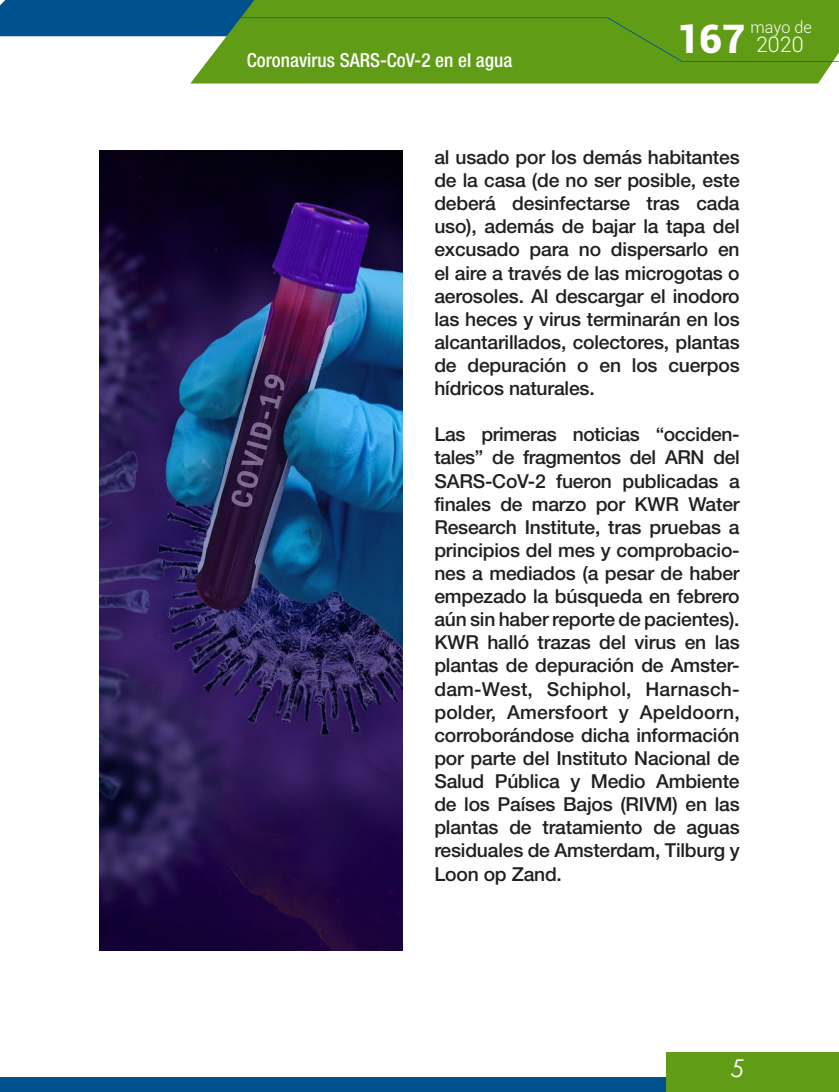
<style>
.page{position:relative;width:839px;height:1092px;background:#fff}
.page>*{position:absolute;margin:0;border:0;box-sizing:border-box;transform-origin:0 0}
.t1{font:900 39.38px "Roboto";color:#fff}
.t2{font:italic 24.5px "Century Gothic";color:#fff}
.t3{font:300 21.35px "Roboto";color:#fff}
.contenidos{font:500 19.25px/23.1px "Helvetica Neue";letter-spacing:-.01em;color:#231f20;text-align:justify}
.t4{font:500 condensed 19.25px "Helvetica Neue";color:#fff}
.t5{font:300 16.28px "Roboto";color:#fff}
</style>
<div class="page">
<div style="left:0;top:1077px;width:822px;height:14px;background:#00528f"></div>
<div style="left:190px;top:0;width:648px;height:83px;background:#619c17"></div>
<div style="left:190px;top:17px;width:648px;height:45px;background:#619c17"></div>
<svg style="left:0;top:0;width:350px;height:53px"></svg>
<div style="left:665px;top:1051px;width:173px;height:40px;background:#619c17"></div>
<img style="left:99px;top:150px;width:303px;height:800px">
<p class="t4" style="left:247px;top:48px;width:267px">Coronavirus SARS-CoV-2 en el agua</p>
<h1 class="t1" style="left:676px;top:11px;width:70px">167</h1>
<p class="t5" style="left:750px;top:16px;width:63px">mayo de</p>
<p class="t3" style="left:756px;top:29px;width:49px">2020</p>
<p class="contenidos" style="left:434px;top:145px;width:307px">al usado por los demás habitantes de la casa (de no ser posible, este deberá desinfectarse tras cada uso), además de bajar la tapa del excusado para no dispersarlo en el aire a través de las microgotas o aerosoles. Al descargar el inodoro las heces y virus terminarán en los alcantarillados, colectores, plantas de depuración o en los cuerpos hídricos naturales.</p>
<p class="contenidos" style="left:434px;top:422px;width:307px">Las primeras noticias “occiden&shy;tales” de fragmentos del ARN del SARS-CoV-2 fueron publicadas a finales de marzo por KWR Water Research Institute, tras pruebas a principios del mes y comprobacio&shy;nes a mediados (a pesar de haber empezado la búsqueda en febrero aún sin haber reporte de pacientes).<br>KWR halló trazas del virus en las plantas de depuración de Amster&shy;dam-West, Schiphol, Harnasch&shy;polder, Amersfoort y Apeldoorn, corroborándose dicha información por parte del Instituto Nacional de Salud Pública y Medio Ambiente de los Países Bajos (RIVM) en las plantas de tratamiento de aguas residuales de Amsterdam, Tilburg y Loon op Zand.</p>
<p class="t2" style="left:730px;top:1050px;width:15px">5</p>
</div>
